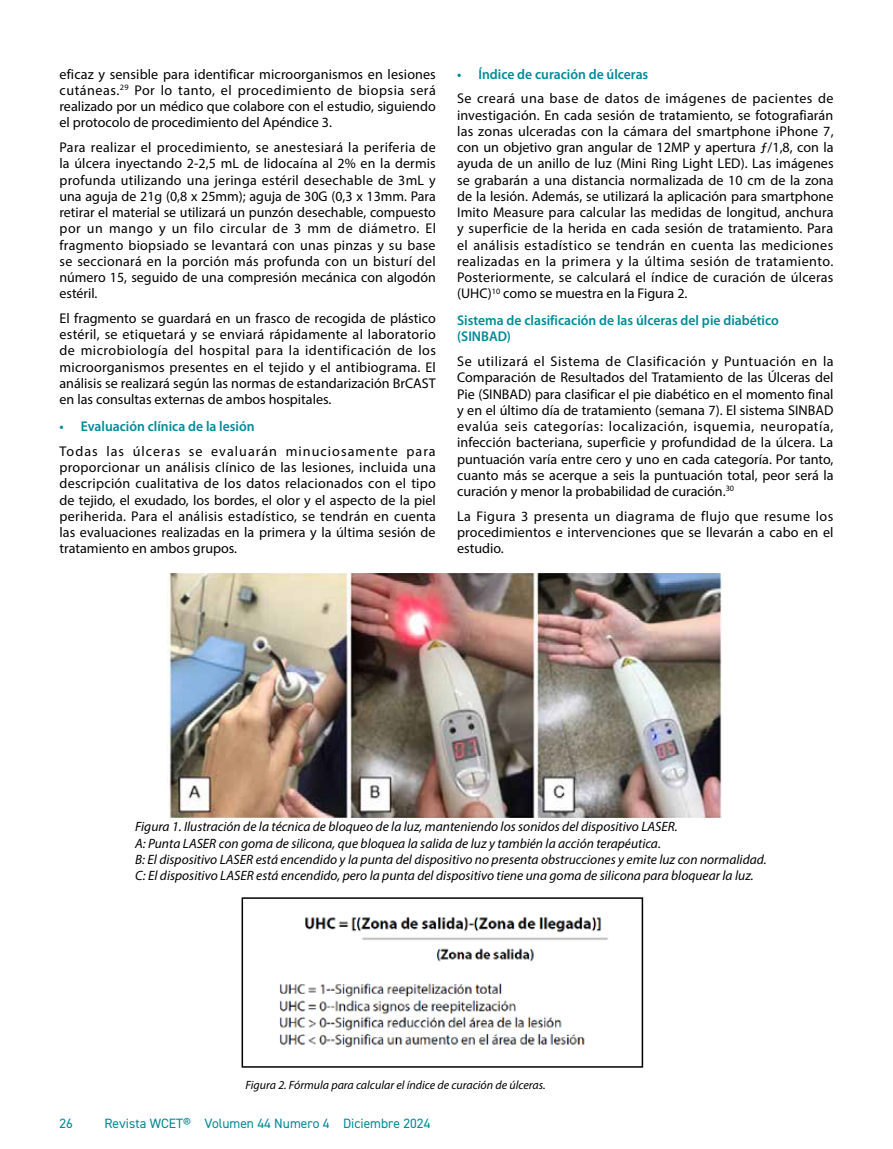
<style>
.page{position:relative;width:893px;height:1149px;background:#fff}
.page>*{position:absolute;margin:0;border:0;box-sizing:border-box;transform-origin:0 0}
.t1{font:14.1px/16.2px "Myriad Pro";color:#000;text-align:justify}
.t2{font:600 14.1px/16.2px "Myriad Pro";color:#008a97}
.t3{font:italic 13.5px/16.2px "Myriad Pro";color:#000}
.t4{font:13.5px "DIN2014";color:#008a97}
.t5{font:italic 12px "Myriad Pro";color:#000}
</style>
<div class="page">
<img style="left:167px;top:573px;width:555px;height:243px">
<img style="left:279px;top:917px;width:329px;height:131px">
<div style="left:242px;top:897px;width:401px;height:170px;border:2px solid #000"></div>
<p class="t1" style="left:60px;top:66px;width:378px">eficaz y sensible para identificar microorganismos en lesiones cutáneas.<sup>29</sup> Por lo tanto, el procedimiento de biopsia será realizado por un médico que colabore con el estudio, siguiendo el protocolo de procedimiento del Apéndice 3.</p>
<p class="t1" style="left:60px;top:139px;width:378px">Para realizar el procedimiento, se anestesiará la periferia de la úlcera inyectando 2-2,5 mL de lidocaína al 2% en la dermis profunda utilizando una jeringa estéril desechable de 3mL y una aguja de 21g (0,8 x 25mm); aguja de 30G (0,3 x 13mm. Para retirar el material se utilizará un punzón desechable, compuesto por un mango y un filo circular de 3 mm de diámetro. El fragmento biopsiado se levantará con unas pinzas y su base se seccionará en la porción más profunda con un bisturí del número 15, seguido de una compresión mecánica con algodón estéril.</p>
<p class="t1" style="left:60px;top:310px;width:378px">El fragmento se guardará en un frasco de recogida de plástico estéril, se etiquetará y se enviará rápidamente al laboratorio de microbiología del hospital para la identificación de los microorganismos presentes en el tejido y el antibiograma. El análisis se realizará según las normas de estandarización BrCAST en las consultas externas de ambos hospitales.</p>
<p class="t2" style="left:60px;top:418px;width:197px">• Evaluación clínica de la lesión</p>
<p class="t1" style="left:60px;top:442px;width:378px">Todas las úlceras se evaluarán minuciosamente para proporcionar un análisis clínico de las lesiones, incluida una descripción cualitativa de los datos relacionados con el tipo de tejido, el exudado, los bordes, el olor y el aspecto de la piel periherida. Para el análisis estadístico, se tendrán en cuenta las evaluaciones realizadas en la primera y la última sesión de tratamiento en ambos grupos.</p>
<p class="t2" style="left:457px;top:65px;width:193px">• Índice de curación de úlceras</p>
<p class="t1" style="left:457px;top:90px;width:378px">Se creará una base de datos de imágenes de pacientes de investigación. En cada sesión de tratamiento, se fotografiarán las zonas ulceradas con la cámara del smartphone iPhone 7, con un objetivo gran angular de 12MP y apertura ƒ/1,8, con la ayuda de un anillo de luz (Mini Ring Light LED). Las imágenes se grabarán a una distancia normalizada de 10 cm de la zona de la lesión. Además, se utilizará la aplicación para smartphone Imito Measure para calcular las medidas de longitud, anchura y superficie de la herida en cada sesión de tratamiento. Para el análisis estadístico se tendrán en cuenta las mediciones realizadas en la primera y la última sesión de tratamiento.<br>Posteriormente, se calculará el índice de curación de úlceras (UHC)<sup>10</sup> como se muestra en la Figura 2.</p>
<p class="t2" style="left:457px;top:312px;width:323px">Sistema de clasificación de las úlceras del pie diabético (SINBAD)</p>
<p class="t1" style="left:457px;top:353px;width:378px">Se utilizará el Sistema de Clasificación y Puntuación en la Comparación de Resultados del Tratamiento de las Úlceras del Pie (SINBAD) para clasificar el pie diabético en el momento final y en el último día de tratamiento (semana 7). El sistema SINBAD evalúa seis categorías: localización, isquemia, neuropatía, infección bacteriana, superficie y profundidad de la úlcera. La puntuación varía entre cero y uno en cada categoría. Por tanto, cuanto más se acerque a seis la puntuación total, peor será la curación y menor la probabilidad de curación.<sup>30</sup></p>
<p class="t1" style="left:457px;top:507px;width:378px">La Figura 3 presenta un diagrama de flujo que resume los procedimientos e intervenciones que se llevarán a cabo en el estudio.</p>
<p class="t3" style="left:135px;top:818px;width:633px">Figura 1. Ilustración de la técnica de bloqueo de la luz, manteniendo los sonidos del dispositivo LASER.<br>A: Punta LASER con goma de silicona, que bloquea la salida de luz y también la acción terapéutica.<br>B: El dispositivo LASER está encendido y la punta del dispositivo no presenta obstrucciones y emite luz con normalidad.<br>C: El dispositivo LASER está encendido, pero la punta del dispositivo tiene una goma de silicona para bloquear la luz.</p>
<p class="t5" style="left:246px;top:1076px;width:302px">Figura 2. Fórmula para calcular el índice de curación de úlceras.</p>
<p class="t4" style="left:60px;top:1114px;width:15px">26</p>
<p class="t4" style="left:105px;top:1114px;width:327px">Revista WCET® Volumen 44 Numero 4 Diciembre 2024</p>
</div>
